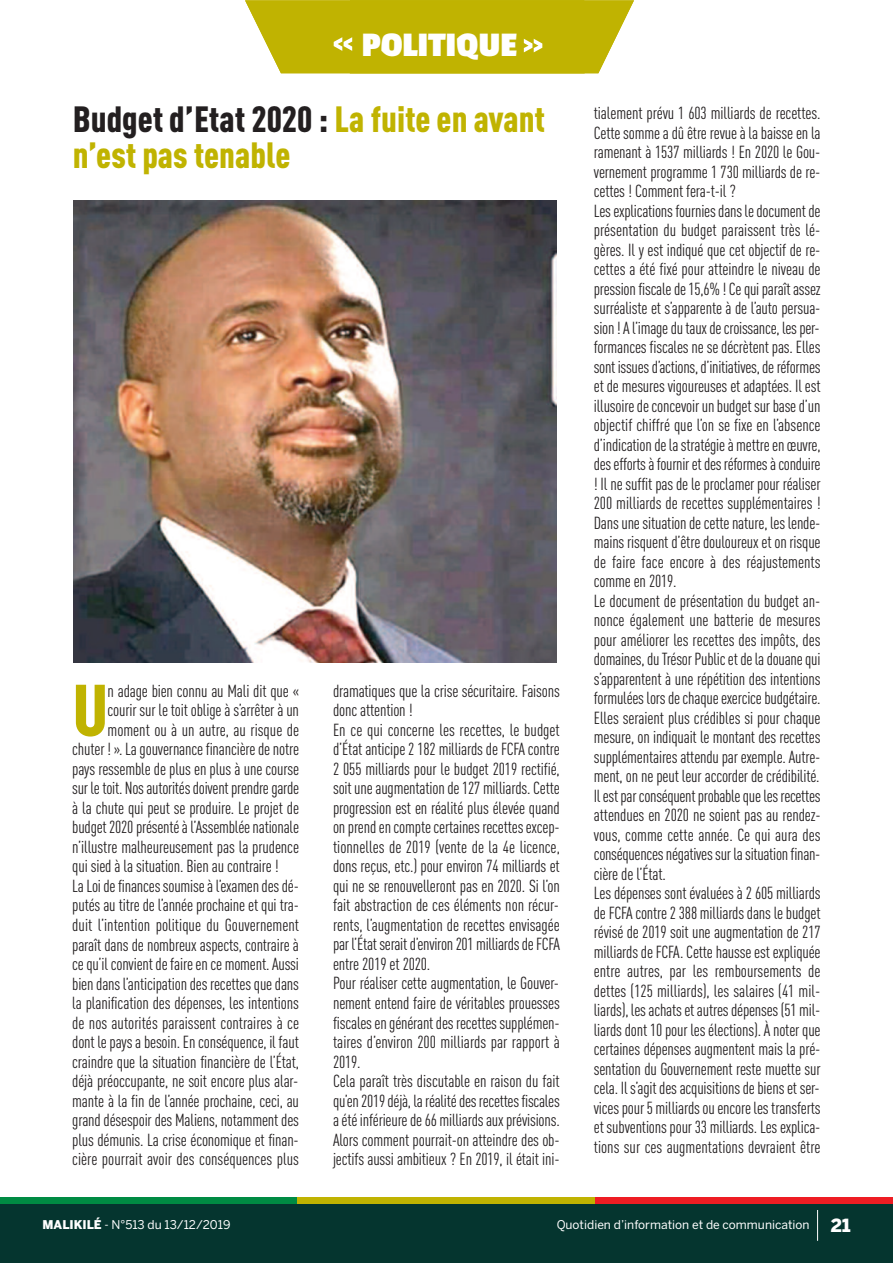
<style>
.page{position:relative;width:893px;height:1263px;background:#fff}
.page>*{position:absolute;margin:0;border:0;box-sizing:border-box;transform-origin:0 0}
.t1{font:900 condensed 72px "DIN Pro";color:#c0b301}
.t2{font:900 condensed 36px/36px "DIN Pro";color:#c0b301}
.t3{font:700 36px "Passion One";color:#fff}
.t4{font:condensed 17.25px/19.5px "DIN Pro";letter-spacing:-.01em;color:#231f20}
.t5{font:12px "Benton Sans";color:#fff}
.s1{color:#231f20}
.s2{font-weight:900}
.s3{font-weight:900;font-size:18px}
</style>
<div class="page">
<div style="left:0;top:1203px;width:893px;height:60px;background:#05352f"></div>
<div style="left:0;top:1197px;width:298px;height:6px;background:#008b43"></div>
<div style="left:298px;top:1197px;width:297px;height:6px;background:#c0b301"></div>
<div style="left:595px;top:1197px;width:297px;height:6px;background:#ee1d23"></div>
<hr style="left:817px;top:1210px;width:1px;height:31px;background:#fff">
<svg style="left:245px;top:0;width:389px;height:73px;background:#c6ba19"></svg>
<img style="left:74px;top:201px;width:482px;height:461px">
<h2 class="t3" style="left:362px;top:26px;width:157px">POLITIQUE</h2>
<h2 class="t2" style="left:73px;top:105px;width:474px"><span class="s1">Budget d’Etat 2020 :</span> La fuite en avant n’est pas tenable</h2>
<h1 class="t1" style="left:72px;top:685px;width:38px">U</h1>
<p class="t4" style="left:108px;top:683px;width:193px">n adage bien connu au Mali dit que «</p>
<p class="t4" style="left:108px;top:702px;width:193px">courir sur le toit oblige à s’arrêter à un</p>
<p class="t4" style="left:108px;top:722px;width:193px">moment ou à un autre, au risque de</p>
<p class="t4" style="left:72px;top:741px;width:228px">chuter ! ». La gouvernance financière de notre</p>
<p class="t4" style="left:72px;top:761px;width:228px">pays ressemble de plus en plus à une course</p>
<p class="t4" style="left:72px;top:780px;width:228px">sur letoit. Nosautoritésdoiventprendregarde</p>
<p class="t4" style="left:72px;top:800px;width:228px">à la chute qui peut se produire. Le projet de</p>
<p class="t4" style="left:72px;top:819px;width:228px">budget2020présentéàl’Assembléenationale</p>
<p class="t4" style="left:72px;top:839px;width:228px">n’illustre malheureusement pas la prudence</p>
<p class="t4" style="left:72px;top:858px;width:208px">qui sied à la situation. Bien au contraire !</p>
<p class="t4" style="left:72px;top:878px;width:228px">LaLoidefinancessoumiseàl’examendesdé-</p>
<p class="t4" style="left:72px;top:897px;width:228px">putés au titre de l’année prochaine et qui tra-</p>
<p class="t4" style="left:72px;top:917px;width:228px">duit l’intention politique du Gouvernement</p>
<p class="t4" style="left:72px;top:936px;width:228px">paraît dans de nombreux aspects, contraire à</p>
<p class="t4" style="left:72px;top:956px;width:228px">ce qu’il convient de faire en ce moment. Aussi</p>
<p class="t4" style="left:72px;top:975px;width:228px">bien dans l’anticipation des recettes que dans</p>
<p class="t4" style="left:72px;top:995px;width:228px">la planification des dépenses, les intentions</p>
<p class="t4" style="left:72px;top:1014px;width:228px">de nos autorités paraissent contraires à ce</p>
<p class="t4" style="left:72px;top:1034px;width:228px">dont le pays a besoin. En conséquence, il faut</p>
<p class="t4" style="left:72px;top:1053px;width:228px">craindre que la situation financière de l’État,</p>
<p class="t4" style="left:72px;top:1073px;width:228px">déjà préoccupante, ne soit encore plus alar-</p>
<p class="t4" style="left:72px;top:1092px;width:228px">mante à la fin de l’année prochaine, ceci, au</p>
<p class="t4" style="left:72px;top:1112px;width:228px">grand désespoir des Maliens, notamment des</p>
<p class="t4" style="left:72px;top:1131px;width:228px">plus démunis. La crise économique et finan-</p>
<p class="t4" style="left:72px;top:1151px;width:228px">cière pourrait avoir des conséquences plus</p>
<p class="t4" style="left:333px;top:683px;width:228px">dramatiques que la crise sécuritaire. Faisons donc attention !<br>En ce qui concerne les recettes, le budget d’État anticipe 2 182 milliards de FCFA contre 2 055 milliards pour le budget 2019 rectifié, soit une augmentation de 127 milliards. Cette progression est en réalité plus élevée quand onprendencomptecertainesrecettesexcep&shy;tionnelles de 2019 (vente de la 4e licence, dons reçus, etc.) pour environ 74 milliards et qui ne se renouvelleront pas en 2020. Si l’on fait abstraction de ces éléments non récur&shy;rents, l’augmentation de recettes envisagée par l’Étatseraitd’environ201milliardsdeFCFA entre 2019 et 2020.<br>Pour réaliser cette augmentation, le Gouver&shy;nement entend faire de véritables prouesses fiscalesengénérantdesrecettessupplémen&shy;taires d’environ 200 milliards par rapport à 2019.<br>Cela paraît très discutable en raison du fait qu’en2019déjà, laréalitédesrecettesfiscales aétéinférieurede66 milliardsauxprévisions.<br>Alors comment pourrait-on atteindre des ob&shy;jectifs aussi ambitieux ? En 2019, il était ini-</p>
<p class="t4" style="left:594px;top:105px;width:228px">tialement prévu 1 603 milliards de recettes.<br>Cette somme a dû être revue à la baisse en la ramenant à 1537 milliards ! En 2020 le Gou&shy;vernement programme 1 730 milliards de re&shy;cettes ! Comment fera-t-il ?<br>Lesexplicationsfourniesdansledocumentde présentation du budget paraissent très lé&shy;gères. Il y est indiqué que cet objectif de re&shy;cettes a été fixé pour atteindre le niveau de pressionfiscalede15,6%!Cequiparaîtassez surréaliste et s’apparente à de l’auto persua&shy;sion!Al’imagedutauxdecroissance, lesper&shy;formances fiscales ne se décrètent pas. Elles sont issuesd’actions,d’initiatives,deréformes et de mesures vigoureuses et adaptées. Il est illusoiredeconcevoirunbudgetsurbased’un objectif chiffré que l’on se fixe en l’absence d’indicationdelastratégieà mettreen œuvre, deseffortsàfourniretdesréformesàconduire ! Il ne suffit pas de le proclamer pour réaliser 200 milliards de recettes supplémentaires !<br>Dans une situation de cette nature, les lende&shy;mains risquent d’être douloureux et on risque de faire face encore à des réajustements comme en 2019.<br>Le document de présentation du budget an&shy;nonce également une batterie de mesures pour améliorer les recettes des impôts, des domaines,duTrésor Publicetdeladouanequi s’apparentent à une répétition des intentions formuléeslorsdechaqueexercicebudgétaire.<br>Elles seraient plus crédibles si pour chaque mesure, on indiquait le montant des recettes supplémentaires attendu par exemple. Autre&shy;ment, on ne peut leur accorder de crédibilité.<br>Ilestparconséquentprobablequelesrecettes attendues en 2020 ne soient pas au rendez&shy;vous, comme cette année. Ce qui aura des conséquencesnégativessur lasituationfinan&shy;cière de l’État.<br>Les dépenses sont évaluées à 2 605 milliards de FCFA contre 2 388 milliards dans le budget révisé de 2019 soit une augmentation de 217 milliards de FCFA. Cette hausse est expliquée entre autres, par les remboursements de dettes (125 milliards), les salaires (41 mil&shy;liards), lesachatsetautresdépenses(51 mil&shy;liards dont 10 pour les élections). À noter que certaines dépenses augmentent mais la pré&shy;sentation du Gouvernement reste muette sur cela. Il s’agit des acquisitions de biens et ser&shy;vices pour 5 milliards ou encore les transferts et subventions pour 33 milliards. Les explica&shy;tions sur ces augmentations devraient être</p>
<p class="t5" style="left:43px;top:1218px;width:189px"><span class="s2">MALIKILÉ</span> - N°513 du 13/12/2019</p>
<p class="t5" style="left:557px;top:1218px;width:295px">Quotidien d’information et de communication <span class="s3">21</span></p>
</div>
